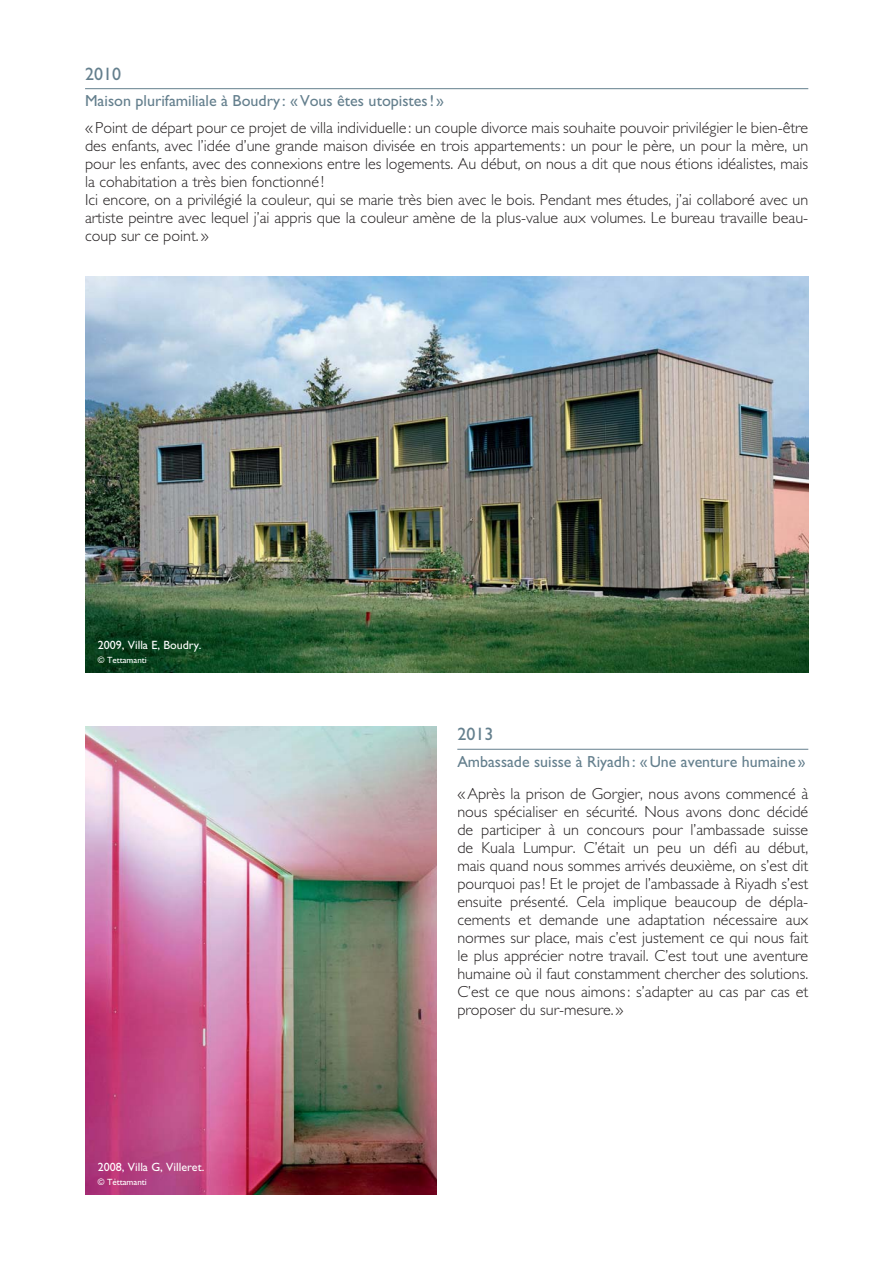
<style>
.page{position:relative;width:893px;height:1263px;background:#fff}
.page>*{position:absolute;margin:0;border:0;box-sizing:border-box;transform-origin:0 0}
.t1{font:18px "Gill Sans";color:#647f8d}
.t2{font:300 16.05px/18px "Gill Sans";color:#231f20}
.t3{font:16.05px "Gill Sans";color:#647f8d}
.t4{font:12px "Gill Sans";color:#fff}
.t5{font:9px "Gill Sans";color:#fff}
</style>
<div class="page">
<hr style="left:85px;top:88px;width:723px;height:1px;background:#647f8d">
<hr style="left:457px;top:749px;width:351px;height:1px;background:#647f8d">
<img style="left:85px;top:727px;width:351px;height:468px">
<img style="left:85px;top:277px;width:723px;height:396px">
<p class="t1" style="left:85px;top:67px;width:37px">2010</p>
<p class="t3" style="left:85px;top:95px;width:360px">Maison plurifamiliale à Boudry : « Vous êtes utopistes ! »</p>
<p class="t2" style="left:85px;top:120px;width:724px">«Point de départ pour ce projet de villa individuelle : un couple divorce mais souhaite pouvoir privilégier le bien-être des enfants, avec l’idée d’une grande maison divisée en trois appartements : un pour le père, un pour la mère, un pour les enfants, avec des connexions entre les logements. Au début, on nous a dit que nous étions idéalistes, mais la cohabitation a très bien fonctionné !<br>Ici encore, on a privilégié la couleur, qui se marie très bien avec le bois. Pendant mes études, j’ai collaboré avec un artiste peintre avec lequel j’ai appris que la couleur amène de la plus-value aux volumes. Le bureau travaille beau&shy;coup sur ce point. »</p>
<p class="t4" style="left:98px;top:640px;width:105px">2009, Villa E, Boudry.</p>
<p class="t5" style="left:98px;top:656px;width:50px">© Tettamanti</p>
<p class="t4" style="left:98px;top:1163px;width:108px">2008, Villa G, Villeret.</p>
<p class="t5" style="left:98px;top:1178px;width:50px">© Tettamanti</p>
<p class="t1" style="left:457px;top:728px;width:37px">2013</p>
<p class="t3" style="left:457px;top:755px;width:350px">Ambassade suisse à Riyadh : « Une aventure humaine »</p>
<p class="t2" style="left:457px;top:786px;width:352px;text-align:justify">«Après la prison de Gorgier, nous avons commencé à nous spécialiser en sécurité. Nous avons donc décidé de participer à un concours pour l’ambassade suisse de Kuala Lumpur. C’était un peu un défi au début, mais quand nous sommes arrivés deuxième, on s’est dit pourquoi pas! Et le projet de l’ambassade à Riyadh s’est ensuite présenté. Cela implique beaucoup de dépla&shy;cements et demande une adaptation nécessaire aux normes sur place, mais c’est justement ce qui nous fait le plus apprécier notre travail. C’est tout une aventure humaine où il faut constamment chercher des solutions.<br>C’est ce que nous aimons: s’adapter au cas par cas et proposer du sur-mesure. »</p>
</div>
